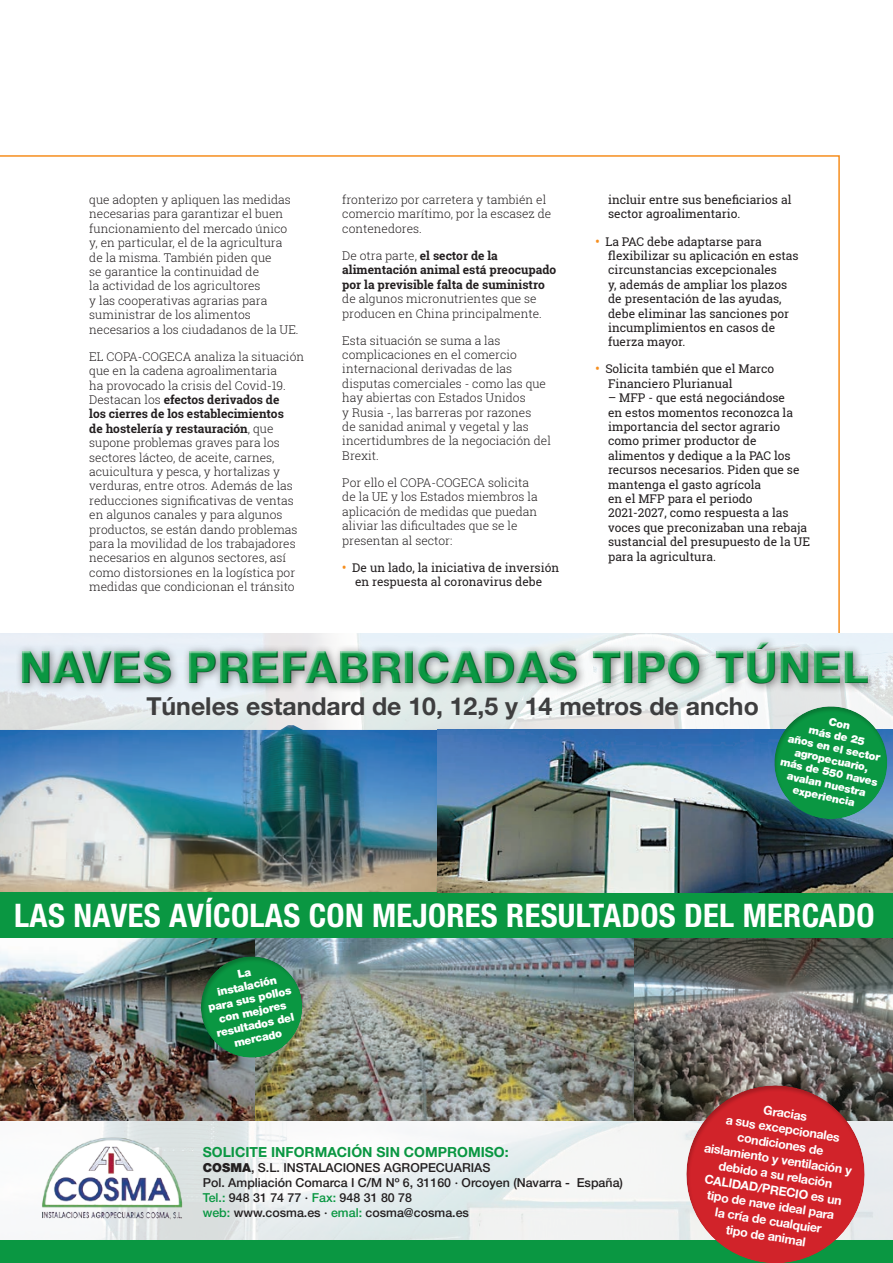
<style>
.page{position:relative;width:893px;height:1263px;background:#fff}
.page>*{position:absolute;margin:0;border:0;box-sizing:border-box;transform-origin:0 0}
.t1{font:800 44.85px "Helvetica Neue";color:#0a9742}
.t2{font:700 condensed 32.55px "Helvetica Neue";letter-spacing:.01em;color:#fff}
.t3{font:700 24.75px "Helvetica Neue";color:#3e3e3f}
.t4{font:700 13.95px "Helvetica Neue";color:#0a9742}
.t5{font:500 12.45px/14.9px "Helvetica Neue";color:#231f20}
.t6{font:700 12.45px/15.5px "Helvetica Neue";color:#fff;text-align:center}
.t7{font:300 12px/14.4px "Roboto Slab";color:#231f20}
.t8{font:12px/14.4px "Roboto Slab";color:#231f20}
.t9{font:700 12px/14.4px "Roboto Slab";color:#231f20}
.t10{font:900 11.1px/13.4px "Helvetica Neue";color:#fff;text-align:center}
.t11{font:900 10.8px/12.5px "Helvetica Neue";color:#fff;text-align:center}
.s1{font-weight:700}
.s2{font-weight:300}
.s3{font-weight:700;color:#f68e1e}
.s4{font-weight:900}
.s5{color:#0a9742}
</style>
<div class="page">
<img style="left:0;top:633px;width:893px;height:97px">
<img style="left:0;top:730px;width:437px;height:162px">
<img style="left:0;top:1120px;width:893px;height:120px">
<div style="left:0;top:892px;width:893px;height:46px;background:#0a9742"></div>
<div style="left:0;top:1240px;width:893px;height:23px;background:#0a9742"></div>
<img style="left:0;top:938px;width:633px;height:182px">
<img style="left:633px;top:938px;width:260px;height:182px">
<img style="left:437px;top:730px;width:456px;height:162px">
<div style="left:15px;top:636px;width:863px;height:58px;background:#231f20;opacity:.5"></div>
<div style="left:20px;top:640px;width:850px;height:45px;background:#fff;opacity:.75"></div>
<div style="left:20px;top:642px;width:851px;height:44px;background:#231f20;opacity:.75"></div>
<img style="left:38px;top:1132px;width:149px;height:92px">
<img style="left:190px;top:944px;width:125px;height:125px">
<svg style="left:763px;top:694px;width:130px;height:137px;background:#3f9874"></svg>
<svg style="left:673px;top:1071px;width:207px;height:192px;background:#b04e4b"></svg>
<img style="left:256px;top:725px;width:64px;height:20px">
<p class="t7" style="left:89px;top:192px;width:211px">que adopten y apliquen las medidas necesarias para garantizar el buen funcionamiento del mercado único y, en particular, el de la agricultura de la misma. También piden que<br>se garantice la continuidad de<br>la actividad de los agricultores<br>y las cooperativas agrarias para suministrar de los alimentos necesarios a los ciudadanos de la UE.</p>
<p class="t7" style="left:89px;top:349px;width:216px">EL COPA-COGECA analiza la situación que en la cadena agroalimentaria<br>ha provocado la crisis del Covid-19.<br>Destacan los <span class="s1">efectos derivados de<br>los cierres de los establecimientos<br>de hostelería y restauración</span>, que supone problemas graves para los sectores lácteo, de aceite, carnes, acuicultura y pesca, y hortalizas y verduras, entre otros. Además de las reducciones significativas de ventas en algunos canales y para algunos productos, se están dando problemas para la movilidad de los trabajadores necesarios en algunos sectores, así como distorsiones en la logística por medidas que condicionan el tránsito</p>
<p class="t7" style="left:342px;top:192px;width:211px">fronterizo por carretera y también el comercio marítimo, por la escasez de contenedores.</p>
<p class="t9" style="left:342px;top:248px;width:215px"><span class="s2">De otra parte,</span> el sector de la alimentación animal está preocupado por la previsible falta de suministro</p>
<p class="t7" style="left:342px;top:291px;width:201px">de algunos micronutrientes que se producen en China principalmente.</p>
<p class="t7" style="left:342px;top:333px;width:210px">Esta situación se suma a las complicaciones en el comercio internacional derivadas de las disputas comerciales - como las que hay abiertas con Estados Unidos<br>y Rusia -, las barreras por razones<br>de sanidad animal y vegetal y las incertidumbres de la negociación del<br>Brexit.</p>
<p class="t7" style="left:342px;top:475px;width:197px">Por ello el COPA-COGECA solicita de la UE y los Estados miembros la aplicación de medidas que puedan aliviar las dificultades que se le presentan al sector:</p>
<p class="t8" style="left:342px;top:560px;width:218px;text-align:center"><span class="s3">•</span> De un lado, la iniciativa de inversión en respuesta al coronavirus debe</p>
<p class="t8" style="left:608px;top:192px;width:185px">incluir entre sus beneficiarios al sector agroalimentario.</p>
<p class="t8" style="left:608px;top:234px;width:192px;text-indent:-13px"><span class="s3">•</span> La PAC debe adaptarse para flexibilizar su aplicación en estas circunstancias excepcionales<br>y, además de ampliar los plazos de presentación de las ayudas, debe eliminar las sanciones por incumplimientos en casos de fuerza mayor.</p>
<p class="t8" style="left:608px;top:362px;width:168px;text-indent:-13px"><span class="s3">•</span> Solicita también que el Marco<br>Financiero Plurianual</p>
<p class="t8" style="left:608px;top:391px;width:204px">– MFP - que está negociándose<br>en estos momentos reconozca la importancia del sector agrario como primer productor de alimentos y dedique a la PAC los recursos necesarios. Piden que se mantenga el gasto agrícola<br>en el MFP para el periodo<br>2021-2027, como respuesta a las voces que preconizaban una rebaja sustancial del presupuesto de la UE para la agricultura.</p>
<h1 class="t1" style="left:19px;top:641px;width:852px">NAVES PREFABRICADAS TIPO TÚNEL</h1>
<h3 class="t3" style="left:146px;top:691px;width:614px">Túneles estandard de 10, 12,5 y 14 metros de ancho</h3>
<p class="t11" style="left:792px;top:707px;width:101px;rotate:12deg">Con<br>más de 25<br>años en el sector agropecuario, más de 550 naves avalan nuestra experiencia</p>
<h2 class="t2" style="left:14px;top:896px;width:862px">LAS NAVES AVÍCOLAS CON MEJORES RESULTADOS DEL MERCADO</h2>
<p class="t10" style="left:202px;top:975px;width:86px;rotate:-12deg">La<br>instalación para sus pollos con mejores resultados del mercado</p>
<p class="t4" style="left:203px;top:1143px;width:307px">SOLICITE INFORMACIÓN SIN COMPROMISO:</p>
<p class="t5" style="left:203px;top:1160px;width:422px"><span class="s4">COSMA</span>, S.L. INSTALACIONES AGROPECUARIAS<br>Pol. Ampliación Comarca I C/M Nº 6, 31160 · Orcoyen (Navarra - España)<br><span class="s5">Tel.:</span> 948 31 74 77 · <span class="s5">Fax:</span> 948 31 80 78<br><span class="s5">web:</span> www.cosma.es · <span class="s5">emal:</span> cosma@cosma.es</p>
<p class="t6" style="left:713px;top:1093px;width:151px;rotate:9deg">Gracias<br>a sus excepcionales condiciones de aislamiento y ventilación y debido a su relación<br>CALIDAD/PRECIO es un tipo de nave ideal para<br>la cría de cualquier<br>tipo de animal</p>
</div>
